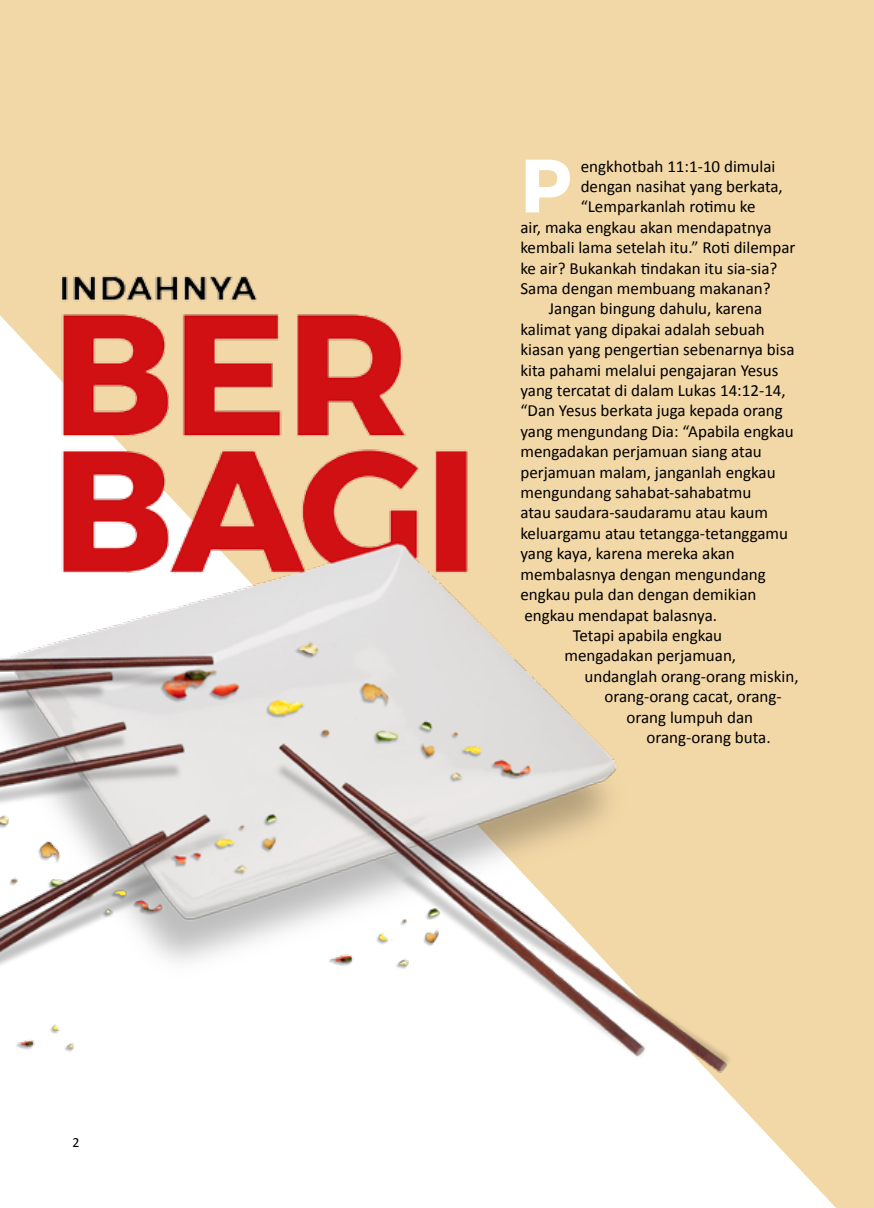
<style>
.page{position:relative;width:874px;height:1208px;background:#fff}
.page>*{position:absolute;margin:0;border:0;box-sizing:border-box;transform-origin:0 0}
.t1{font:700 75.2px "Montserrat";color:#fff}
.t2{font:17px "Calibri";color:#000}
.t3{font:14px "Calibri";color:#000}
</style>
<div class="page">
<img style="left:0;top:0;width:873px;height:1208px">
<p class="t3" style="left:72px;top:1133px;width:9px">2</p>
<h1 class="t1" style="left:520px;top:139px;width:53px">P</h1>
<p class="t2" style="left:580px;top:155px;width:196px">engkhotbah 11:1-10 dimulai</p>
<p class="t2" style="left:580px;top:176px;width:203px">dengan nasihat yang berkata,</p>
<p class="t2" style="left:580px;top:196px;width:176px">“Lemparkanlah rotimu ke</p>
<p class="t2" style="left:520px;top:216px;width:252px">air, maka engkau akan mendapatnya</p>
<p class="t2" style="left:520px;top:237px;width:276px">kembali lama setelah itu.” Roti dilempar</p>
<p class="t2" style="left:520px;top:257px;width:258px">ke air? Bukankah tindakan itu sia-sia?</p>
<p class="t2" style="left:520px;top:278px;width:252px">Sama dengan membuang makanan?</p>
<p class="t2" style="left:548px;top:298px;width:215px">Jangan bingung dahulu, karena</p>
<p class="t2" style="left:520px;top:318px;width:246px">kalimat yang dipakai adalah sebuah</p>
<p class="t2" style="left:520px;top:339px;width:275px">kiasan yang pengertian sebenarnya bisa</p>
<p class="t2" style="left:520px;top:359px;width:259px">kita pahami melalui pengajaran Yesus</p>
<p class="t2" style="left:520px;top:380px;width:267px">yang tercatat di dalam Lukas 14:12-14,</p>
<p class="t2" style="left:520px;top:400px;width:264px">“Dan Yesus berkata juga kepada orang</p>
<p class="t2" style="left:520px;top:420px;width:275px">yang mengundang Dia: “Apabila engkau</p>
<p class="t2" style="left:520px;top:441px;width:243px">mengadakan perjamuan siang atau</p>
<p class="t2" style="left:520px;top:461px;width:257px">perjamuan malam, janganlah engkau</p>
<p class="t2" style="left:520px;top:482px;width:232px">mengundang sahabat-sahabatmu</p>
<p class="t2" style="left:520px;top:502px;width:249px">atau saudara-saudaramu atau kaum</p>
<p class="t2" style="left:520px;top:522px;width:269px">keluargamu atau tetangga-tetanggamu</p>
<p class="t2" style="left:520px;top:543px;width:216px">yang kaya, karena mereka akan</p>
<p class="t2" style="left:520px;top:563px;width:247px">membalasnya dengan mengundang</p>
<p class="t2" style="left:520px;top:584px;width:237px">engkau pula dan dengan demikian</p>
<p class="t2" style="left:524px;top:604px;width:194px">engkau mendapat balasnya.</p>
<p class="t2" style="left:572px;top:624px;width:151px">Tetapi apabila engkau</p>
<p class="t2" style="left:564px;top:645px;width:173px">mengadakan perjamuan,</p>
<p class="t2" style="left:584px;top:665px;width:215px">undanglah orang-orang miskin,</p>
<p class="t2" style="left:604px;top:686px;width:179px">orang-orang cacat, orang-</p>
<p class="t2" style="left:626px;top:706px;width:128px">orang lumpuh dan</p>
<p class="t2" style="left:646px;top:726px;width:126px">orang-orang buta.</p>
</div>
